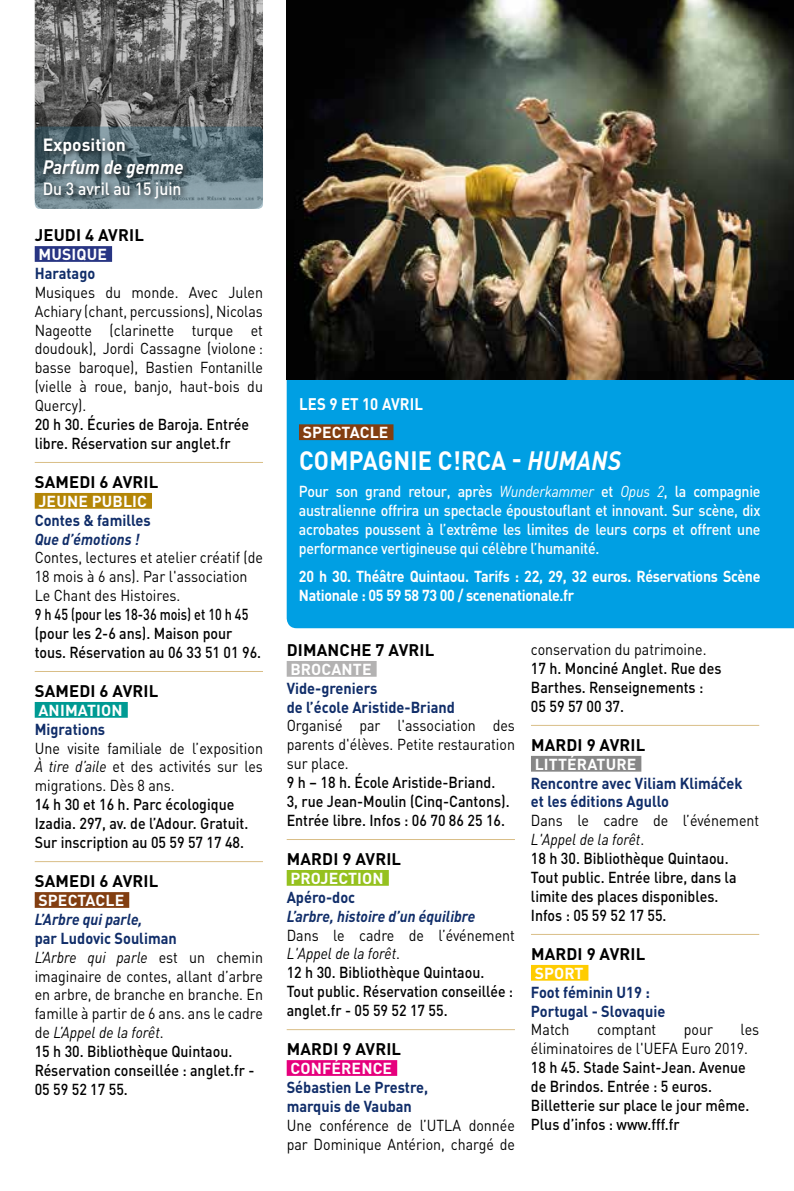
<style>
.page{position:relative;width:794px;height:1191px;background:#fff}
.page>*{position:absolute;margin:0;border:0;box-sizing:border-box;transform-origin:0 0}
.t1{font:700 26.25px "DINOT";letter-spacing:.01em;color:#fff;scale:.9 1}
.t2{font:italic 700 19.25px "DINOT";color:#fff;scale:.92 1}
.t3{font:500 17.5px "DINOT";color:#fff;scale:.9 1}
.t4{font:700 17.5px "DINOT";color:#fff}
.t5{font:700 16.62px "DINOT";letter-spacing:.01em;color:#000}
.t6{font:700 16.62px "DINOT";letter-spacing:.01em;color:#fff;scale:.9 1}
.t7{font:15.75px/18.9px "DINOT";color:#000;scale:.9 1}
.t8{font:500 15.75px/18.9px "DINOT";color:#000;scale:.9 1}
.t9{font:500 15.75px/18.9px "DIN";letter-spacing:-.02em;color:#fff;text-align:justify;scale:.9 1}
.t10{font:700 15.75px/18.9px "DINOT";color:#102d69;scale:.92 1}
.t11{font:700 15.75px/18.9px "DIN";letter-spacing:-.02em;color:#fff;scale:.9 1}
.t12{font:500 15.75px/18.9px "DINOT";color:#000;scale:.8 1}
.t13{font:700 15.75px "DINOT";letter-spacing:.01em;color:#fff}
.t14{font:italic 700 15.75px "DINOT";color:#102d69;scale:.92 1}
.s1{font-style:italic}
.s2{font-weight:700;color:#102d69}
.s3{font-weight:500}
.s4{font-family:"DINOT";font-weight:400;font-style:italic}
.s5{font-weight:400}
.s6{font-weight:400;font-style:italic}
.s7{color:#fff}
.s8{font-family:"Arial"}
</style>
<div class="page">
<img style="left:35px;top:0;width:228px;height:209px">
<div style="left:35px;top:246px;width:77px;height:16px;background:#283583"></div>
<hr style="left:35px;top:462px;width:228px;height:1px;background:#d9be87">
<div style="left:35px;top:493px;width:117px;height:16px;background:#b48607"></div>
<hr style="left:35px;top:671px;width:228px;height:1px;background:#d9be87">
<div style="left:35px;top:702px;width:93px;height:15px;background:#009a93"></div>
<hr style="left:35px;top:861px;width:228px;height:1px;background:#d9be87">
<div style="left:35px;top:892px;width:94px;height:16px;background:#823e11"></div>
<div style="left:287px;top:661px;width:89px;height:15px;background:#b3b2b2"></div>
<hr style="left:287px;top:839px;width:228px;height:1px;background:#d9be87">
<div style="left:287px;top:870px;width:102px;height:15px;background:#95c11f"></div>
<hr style="left:287px;top:1029px;width:228px;height:1px;background:#d9be87">
<div style="left:287px;top:1060px;width:110px;height:15px;background:#e6007d"></div>
<hr style="left:531px;top:725px;width:228px;height:1px;background:#d9be87">
<div style="left:531px;top:756px;width:110px;height:15px;background:#878787"></div>
<hr style="left:531px;top:934px;width:228px;height:1px;background:#d9be87">
<div style="left:531px;top:965px;width:57px;height:15px;background:#fc0"></div>
<svg style="left:35px;top:126px;width:228px;height:83px;background:#627881"></svg>
<div style="left:41px;top:135px;width:150px;height:71px;background:#000;opacity:.75"></div>
<div style="left:287px;top:379px;width:507px;height:249px;background:#009fe3"></div>
<div style="left:299px;top:424px;width:94px;height:16px;background:#823e11"></div>
<img style="left:287px;top:0;width:507px;height:379px">
<p class="t4" style="left:43px;top:131px;width:85px">Exposition</p>
<p class="t2" style="left:43px;top:152px;width:155px">Parfum de gemme</p>
<p class="t3" style="left:43px;top:175px;width:156px">Du 3 avril au 15 juin</p>
<p class="t5" style="left:35px;top:222px;width:111px">JEUDI 4 AVRIL</p>
<p class="t13" style="left:38px;top:242px;width:70px">MUSIQUE</p>
<p class="t10" style="left:35px;top:263px;width:67px">Haratago</p>
<p class="t7" style="left:35px;top:281px;width:255px;text-align:justify">Musiques du monde. Avec Julen Achiary (chant, percussions), Nicolas Nageotte (clarinette turque et doudouk), Jordi Cassagne (violone : basse baroque), Bastien Fontanille (vielle à roue, banjo, haut-bois du Quercy).</p>
<p class="t8" style="left:35px;top:414px;width:240px">20 h 30. Écuries de Baroja. Entrée libre. Réservation sur anglet.fr</p>
<p class="t5" style="left:35px;top:469px;width:125px">SAMEDI 6 AVRIL</p>
<p class="t13" style="left:38px;top:489px;width:110px">JEUNE PUBLIC</p>
<p class="t10" style="left:35px;top:509px;width:128px">Contes &amp; familles</p>
<p class="t14" style="left:35px;top:526px;width:115px">Que d’émotions !</p>
<p class="t7" style="left:35px;top:547px;width:255px">Contes, lectures et atelier créatif (de<br>18 mois à 6 ans). Par l'association<br>Le Chant des Histoires.</p>
<p class="t12" style="left:35px;top:604px;width:284px">9 h 45 (pour les 18-36 mois) et 10 h 45 (pour les 2-6 ans). Maison pour tous. Réservation au 06 33 51 01 96.</p>
<p class="t5" style="left:35px;top:678px;width:125px">SAMEDI 6 AVRIL</p>
<p class="t13" style="left:38px;top:698px;width:86px">ANIMATION</p>
<p class="t10" style="left:35px;top:718px;width:78px">Migrations</p>
<p class="t7" style="left:35px;top:737px;width:255px;text-align:justify">Une visite familiale de l’exposition <span class="s1">À tire d’aile</span> et des activités sur les migrations. Dès 8 ans.</p>
<p class="t8" style="left:35px;top:794px;width:239px">14 h 30 et 16 h. Parc écologique<br>Izadia. 297, av. de l’Adour. Gratuit.<br>Sur inscription au 05 59 57 17 48.</p>
<p class="t5" style="left:35px;top:868px;width:125px">SAMEDI 6 AVRIL</p>
<p class="t13" style="left:38px;top:888px;width:87px">SPECTACLE</p>
<p class="t14" style="left:35px;top:907px;width:118px">L’Arbre qui parle,</p>
<p class="t7" style="left:35px;top:927px;width:255px"><span class="s2">par Ludovic Souliman<br></span><span class="s1">L’Arbre qui parle</span> est un chemin imaginaire de contes, allant d’arbre en arbre, de branche en branche. En famille à partir de 6 ans. ans le cadre de <span class="s1">L’Appel de la forêt</span>.<br><span class="s3">15 h 30. Bibliothèque Quintaou.<br>Réservation conseillée : anglet.fr -<br>05 59 52 17 55.</span></p>
<p class="t6" style="left:299px;top:391px;width:139px">LES 9 ET 10 AVRIL</p>
<p class="t13" style="left:303px;top:420px;width:87px">SPECTACLE</p>
<h1 class="t1" style="left:299px;top:439px;width:359px">COMPAGNIE C!RCA - <span class="s1">HUMANS</span></h1>
<p class="t9" style="left:299px;top:481px;width:514px">Pour son grand retour, après <span class="s4">Wunderkammer</span> et <span class="s4">Opus 2</span>, la compagnie australienne offrira un spectacle époustouflant et innovant. Sur scène, dix acrobates poussent à l’extrême les limites de leurs corps et offrent une performance vertigineuse qui célèbre l’humanité.</p>
<p class="t11" style="left:299px;top:566px;width:514px">20 h 30. Théâtre Quintaou. Tarifs : 22, 29, 32 euros. Réservations Scène<br>Nationale : 05 59 58 73 00 / scenenationale.fr</p>
<p class="t5" style="left:287px;top:637px;width:149px">DIMANCHE 7 AVRIL</p>
<p class="t13" style="left:290px;top:657px;width:83px">BROCANTE</p>
<p class="t10" style="left:287px;top:677px;width:184px">Vide-greniers<br>de l’école Aristide-Briand</p>
<p class="t7" style="left:287px;top:715px;width:255px;text-align:justify">Organisé par l'association des parents d'élèves. Petite restauration sur place.</p>
<p class="t8" style="left:287px;top:772px;width:249px">9 h – 18 h. École Aristide-Briand.<br>3, rue Jean-Moulin (Cinq-Cantons).<br>Entrée libre. Infos : 06 70 86 25 16.</p>
<p class="t5" style="left:287px;top:846px;width:116px">MARDI 9 AVRIL</p>
<p class="t13" style="left:290px;top:865px;width:95px">PROJECTION</p>
<p class="t10" style="left:287px;top:886px;width:76px">Apéro-doc</p>
<p class="t14" style="left:287px;top:903px;width:207px">L’arbre, histoire d’un équilibre</p>
<p class="t8" style="left:287px;top:924px;width:255px"><span class="s5">Dans le cadre de l’événement<br></span><span class="s6">L'Appel de la forêt</span><span class="s5">.<br></span>12 h 30. Bibliothèque Quintaou.<br>Tout public. Réservation conseillée : anglet.fr - 05 59 52 17 55.</p>
<p class="t5" style="left:287px;top:1036px;width:116px">MARDI 9 AVRIL</p>
<p class="t13" style="left:290px;top:1056px;width:103px">CONFÉRENCE</p>
<p class="t10" style="left:287px;top:1076px;width:155px">Sébastien Le Prestre, marquis de Vauban</p>
<p class="t7" style="left:287px;top:1114px;width:255px">Une conférence de l’UTLA donnée par Dominique Antérion, chargé de</p>
<p class="t7" style="left:531px;top:639px;width:196px">conservation du patrimoine.</p>
<p class="t8" style="left:531px;top:658px;width:213px">17 h. Monciné Anglet. Rue des<br>Barthes. Renseignements :<br>05 59 57 00 37.</p>
<p class="t5" style="left:531px;top:731px;width:116px">MARDI 9 AVRIL</p>
<p class="t10" style="left:531px;top:753px;width:231px"><span class="s7">LITTÉRATURE<br></span>Rencontre avec Viliam Klimá<span class="s8">č</span>ek et les éditions Agullo</p>
<p class="t8" style="left:531px;top:810px;width:255px"><span class="s5">Dans le cadre de l’événement<br></span><span class="s6">L'Appel de la forêt</span><span class="s5">.<br></span>18 h 30. Bibliothèque Quintaou.<br>Tout public. Entrée libre, dans la limite des places disponibles.<br>Infos : 05 59 52 17 55.</p>
<p class="t5" style="left:531px;top:940px;width:116px">MARDI 9 AVRIL</p>
<p class="t13" style="left:535px;top:960px;width:50px">SPORT</p>
<p class="t10" style="left:531px;top:981px;width:147px">Foot féminin U19 :<br>Portugal - Slovaquie</p>
<p class="t7" style="left:531px;top:1019px;width:44px">Match</p>
<p class="t7" style="left:597px;top:1019px;width:67px">comptant</p>
<p class="t7" style="left:684px;top:1019px;width:34px">pour</p>
<p class="t7" style="left:531px;top:1019px;width:255px;text-indent:210px">les éliminatoires de l'UEFA Euro 2019.</p>
<p class="t8" style="left:531px;top:1057px;width:244px">18 h 45. Stade Saint-Jean. Avenue de Brindos. Entrée : 5 euros.<br>Billetterie sur place le jour même.<br>Plus d’infos : www.fff.fr</p>
</div>
